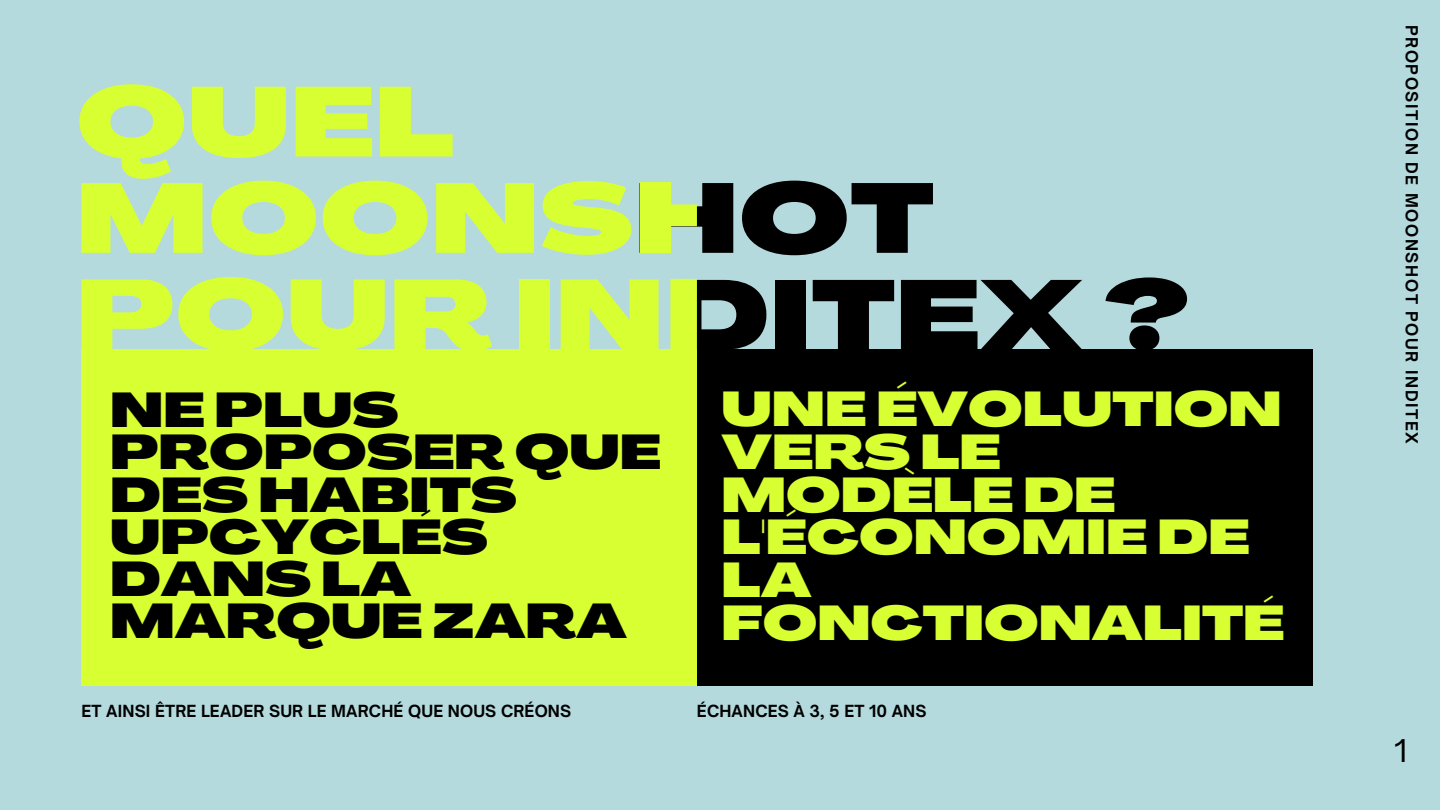
<style>
.page{position:relative;width:1440px;height:810px;background:#b4dadd}
.page>*{position:absolute;margin:0;border:0;box-sizing:border-box;transform-origin:0 0}
.t1{font:900 96.9px "Agrandir Grand";letter-spacing:.01em;color:#d8ff32}
.t2{font:900 47.9px/42.8px "Agrandir Grand";color:#d8ff32}
.t3{font:900 47.9px/42.1px "Agrandir Grand";color:#000}
.t4{font:30px "Open Sauce One";color:#000}
.t5{font:700 16px "Open Sauce One";letter-spacing:.01em;color:#000}
.t6{font:700 16px "Open Sauce One";letter-spacing:.1em;color:#000}
.s1{color:#000}
</style>
<div class="page">
<div style="left:81px;top:349px;width:625px;height:336px;background:#d8ff32"></div>
<div style="left:677px;top:279px;width:20px;height:109px;background:#d8ff32"></div>
<div style="left:697px;top:349px;width:616px;height:336px;background:#000"></div>
<div style="left:670px;top:279px;width:20px;height:109px;background:#d8ff32"></div>
<div style="left:640px;top:182px;width:31px;height:71px;background:#d8ff32"></div>
<div style="left:656px;top:205px;width:41px;height:21px;background:#d8ff32"></div>
<p class="t1" style="left:76px;top:84px;width:380px">QUEL</p>
<p class="t1" style="left:76px;top:180px;width:859px">MOONS<span class="s1">HOT</span></p>
<p class="t1" style="left:76px;top:277px;width:1114px">POUR IN<span class="s1">DITEX ?</span></p>
<p class="t2" style="left:722px;top:393px;width:564px">UNE ÉVOLUTION<br>VERS LE<br>MODÈLE DE<br>L'ÉCONOMIE DE<br>LA<br>FONCTIONALITÉ</p>
<p class="t3" style="left:110px;top:394px;width:552px">NE PLUS<br>PROPOSER QUE<br>DES HABITS<br>UPCYCLÉS<br>DANS LA<br>MARQUE ZARA</p>
<p class="t5" style="left:82px;top:701px;width:491px">ET AINSI ÊTRE LEADER SUR LE MARCHÉ QUE NOUS CRÉONS</p>
<p class="t5" style="left:697px;top:701px;width:231px">ÉCHANCES À 3, 5 ET 10 ANS</p>
<p class="t6" style="left:1422px;top:25px;width:421px;rotate:90deg">PROPOSITION DE MOONSHOT POUR INDITEX</p>
<p class="t4" style="left:1394px;top:732px;width:14px">1</p>
</div>
